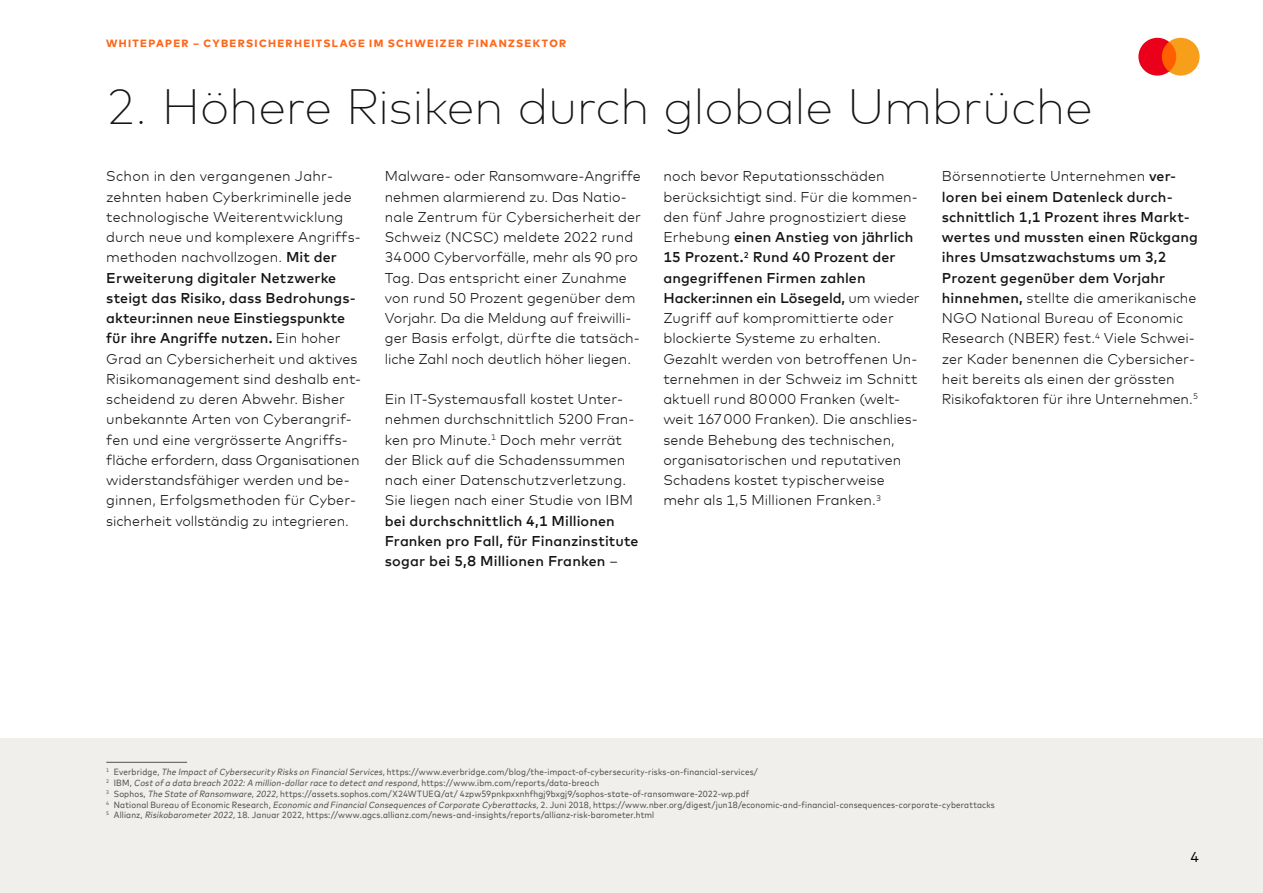
<style>
.page{position:relative;width:1263px;height:893px;background:#fff}
.page>*{position:absolute;margin:0;border:0;box-sizing:border-box;transform-origin:0 0}
.t1{font:200 49.5px "Mark Offc For MC";letter-spacing:-.005em;color:#141413}
.t2{font:300 14.25px/20.2px "Mark Offc For MC";letter-spacing:.005em;color:#141413}
.t3{font:500 14.25px/20.2px "Mark Offc For MC";letter-spacing:.005em;color:#141413}
.t4{font:14.25px "Mark Offc For MC";color:#000}
.t5{font:800 10.5px "Mark Offc For MC";letter-spacing:.125em;color:#ff671b}
.t6{font:9px/10.8px "Mark For MC Nrw";letter-spacing:.02em;color:#54524f}
.s1{font-weight:500}
.s2{font-weight:300}
.s3{font-style:italic}
</style>
<div class="page">
<svg style="left:1138px;top:38px;width:61px;height:38px;background:#f56d3c"></svg>
<div style="left:0;top:738px;width:1263px;height:155px;background:#f1efeb"></div>
<hr style="left:106px;top:762px;width:81px;height:1px;background:#54524f">
<p class="t5" style="left:106px;top:35px;width:461px">WHITEPAPER – CYBERSICHERHEITSLAGE IM SCHWEIZER FINANZSEKTOR</p>
<h1 class="t1" style="left:106px;top:70px;width:988px">2. Höhere Risiken durch globale Umbrüche</h1>
<p class="t2" style="left:106px;top:165px;width:256px">Schon in den vergangenen Jahr&shy;zehnten haben Cyberkriminelle jede technologische Weiterentwicklung durch neue und komplexere Angriffs&shy;methoden nachvollzogen. <span class="s1">Mit der Erweiterung digitaler Netzwerke steigt das Risiko, dass Bedrohungs&shy;akteur:innen neue Einstiegspunkte für ihre Angriffe nutzen.</span> Ein hoher Grad an Cybersicherheit und aktives Risikomanagement sind deshalb ent&shy;scheidend zu deren Abwehr. Bisher unbekannte Arten von Cyberangrif&shy;fen und eine vergrösserte Angriffs&shy;fläche erfordern, dass Organisationen widerstandsfähiger werden und be&shy;ginnen, Erfolgsmethoden für Cyber&shy;sicherheit vollständig zu integrieren.</p>
<p class="t2" style="left:385px;top:165px;width:258px">Malware- oder Ransomware-Angriffe nehmen alarmierend zu. Das Natio&shy;nale Zentrum für Cybersicherheit der Schweiz (NCSC) meldete 2022 rund 34000 Cybervorfälle, mehr als 90 pro Tag. Das entspricht einer Zunahme von rund 50 Prozent gegenüber dem Vorjahr. Da die Meldung auf freiwilli&shy;ger Basis erfolgt, dürfte die tatsäch&shy;liche Zahl noch deutlich höher liegen.</p>
<p class="t2" style="left:385px;top:388px;width:251px">Ein IT-Systemausfall kostet Unter&shy;nehmen durchschnittlich 5200 Fran&shy;ken pro Minute.<sup>1</sup> Doch mehr verrät der Blick auf die Schadenssummen nach einer Datenschutzverletzung.<br>Sie liegen nach einer Studie von IBM</p>
<p class="t3" style="left:385px;top:509px;width:255px">bei durchschnittlich 4,1 Millionen<br>Franken pro Fall, für Finanzinstitute sogar bei 5,8 Millionen Franken <span class="s2">–</span></p>
<p class="t2" style="left:663px;top:165px;width:258px">noch bevor Reputationsschäden berücksichtigt sind. Für die kommen&shy;den fünf Jahre prognostiziert diese Erhebung <span class="s1">einen Anstieg von jährlich 15 Prozent.</span><sup>2</sup> <span class="s1">Rund 40 Prozent der angegriffenen Firmen zahlen Hacker:innen ein Lösegeld,</span> um wieder Zugriff auf kompromittierte oder blockierte Systeme zu erhalten.<br>Gezahlt werden von betroffenen Un&shy;ternehmen in der Schweiz im Schnitt aktuell rund 80000 Franken (welt&shy;weit 167000 Franken). Die anschlies&shy;sende Behebung des technischen, organisatorischen und reputativen Schadens kostet typischerweise mehr als 1,5 Millionen Franken.<sup>3</sup></p>
<p class="t2" style="left:942px;top:165px;width:258px">Börsennotierte Unternehmen <span class="s1">ver&shy;loren bei einem Datenleck durch&shy;schnittlich 1,1 Prozent ihres Markt&shy;wertes und mussten einen Rückgang ihres Umsatzwachstums um 3,2<br>Prozent gegenüber dem Vorjahr hinnehmen,</span> stellte die amerikanische NGO National Bureau of Economic Research (NBER) fest.<sup>4</sup> Viele Schwei&shy;zer Kader benennen die Cybersicher&shy;heit bereits als einen der grössten Risikofaktoren für ihre Unternehmen.<sup>5</sup></p>
<p class="t6" style="left:106px;top:766px;width:890px"><sup>1</sup> Everbridge, <span class="s3">The ImpactofCybersecurity Risks on FinancialServices,</span>https://www.everbridge.com/blog/the-impact-of-cybersecurity-risks-on-financial-services/<br><sup>2</sup> I B M , <span class="s3">Costofa data breach 2022:A million-dollarrace to detectand respond,</span>h tt p s : //w w w. i b m . c o m /re p o r t s/d a ta - b re a c h<br><sup>3</sup> Sophos, <span class="s3">The State ofRansomware,2022,</span>https://assets.sophos.com/X24WTUEQ/at/ 4zpw59pnkpxxnhfhgj9bxgj9/sophos-state-of-ransomware-2022-wp.pdf<br><sup>4</sup> National Bureau of Economic Research, <span class="s3">Economic and FinancialConsequences ofCorporate Cyberattacks,</span>2. Juni 2018, https://www.nber.org/digest/jun18/economic-and-financial-consequences-corporate-cyberattacks <sup>5</sup> Allianz, <span class="s3">Risikobarometer2022,</span>18. Januar 2022, https://www.agcs.allianz.com/news-and-insights/reports/allianz-risk-barometer.html</p>
<p class="t4" style="left:1191px;top:846px;width:10px">4</p>
</div>
